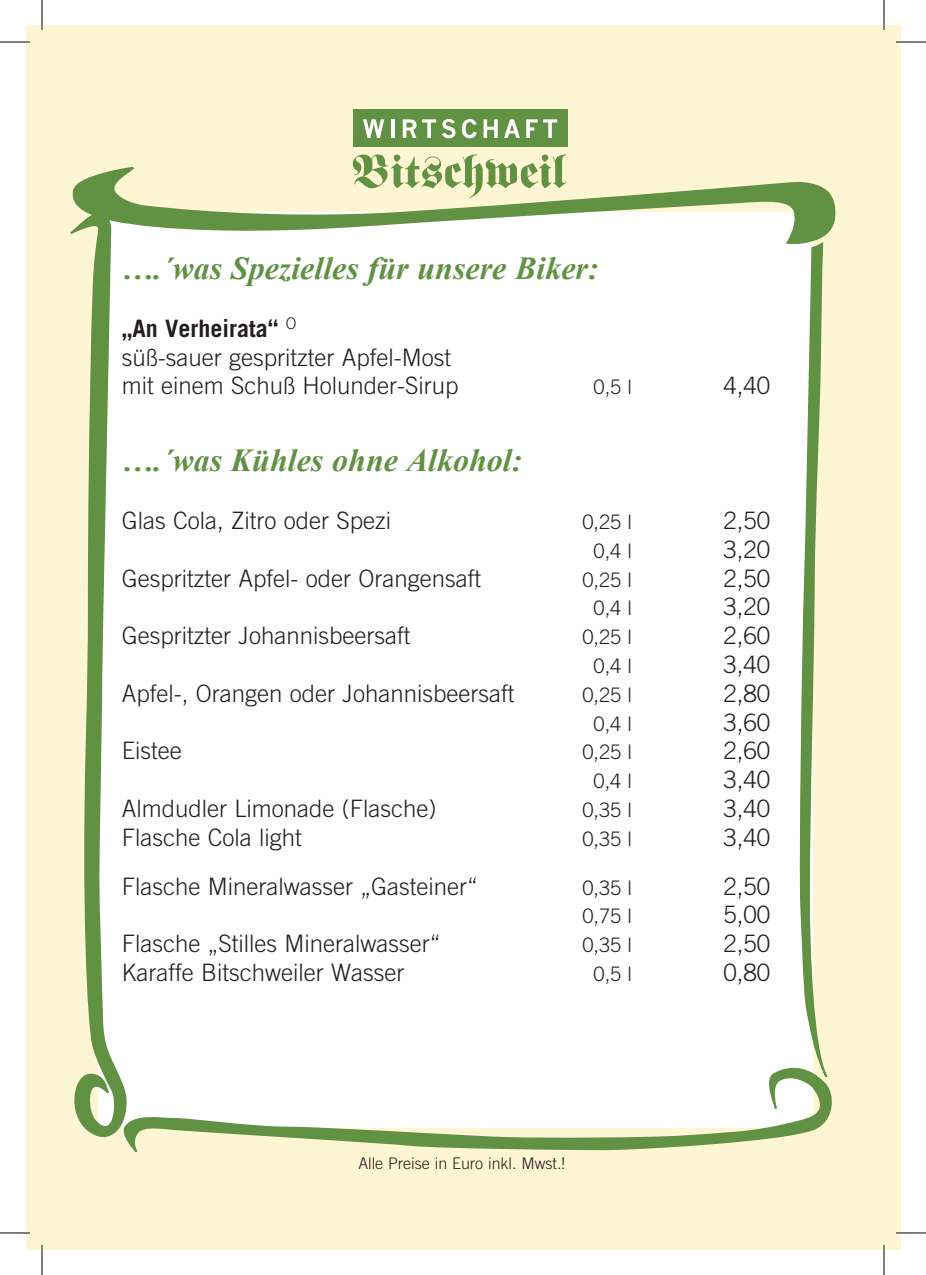
<style>
.page{position:relative;width:926px;height:1275px;background:#fff}
.page>*{position:absolute;margin:0;border:0;box-sizing:border-box;transform-origin:0 0}
.t1{font:italic 700 32px "Times New Roman";color:#619143}
.t2{font:300 24px/28.8px "Trade Gothic";color:#231f20}
.t3{font:300 20px "Trade Gothic";color:#231f20}
.t4{font:300 16px "Trade Gothic";color:#231f20}
.s1{font-weight:700}
</style>
<div class="page">
<div style="left:868px;top:25px;width:33px;height:1225px;background:#fef5d2"></div>
<div style="left:26px;top:25px;width:872px;height:1225px;background:#fef5d2"></div>
<div style="left:99px;top:212px;width:714px;height:915px;background:#fff"></div>
<svg style="left:353px;top:154px;width:213px;height:13px"></svg>
<div style="left:353px;top:109px;width:214px;height:38px;background:#619143"></div>
<svg style="left:363px;top:119px;width:21px;height:19px"></svg>
<hr style="left:391px;top:119px;width:3px;height:19px;background:#fff">
<svg style="left:403px;top:119px;width:33px;height:19px"></svg>
<svg style="left:442px;top:119px;width:13px;height:19px"></svg>
<svg style="left:462px;top:119px;width:15px;height:19px"></svg>
<svg style="left:483px;top:119px;width:15px;height:19px"></svg>
<svg style="left:504px;top:119px;width:16px;height:19px"></svg>
<svg style="left:526px;top:119px;width:31px;height:19px"></svg>
<svg style="left:72px;top:167px;width:763px;height:77px"></svg>
<svg style="left:70px;top:206px;width:57px;height:932px"></svg>
<svg style="left:799px;top:241px;width:30px;height:824px"></svg>
<svg style="left:117px;top:1065px;width:715px;height:87px"></svg>
<hr style="left:0;top:41px;width:30px;height:2px;background:#fff">
<hr style="left:896px;top:41px;width:30px;height:2px;background:#fff">
<hr style="left:0;top:1231px;width:30px;height:3px;background:#fff">
<hr style="left:896px;top:1231px;width:30px;height:3px;background:#fff">
<hr style="left:41px;top:0;width:2px;height:30px;background:#fff">
<hr style="left:41px;top:1245px;width:2px;height:30px;background:#fff">
<hr style="left:883px;top:0;width:2px;height:30px;background:#fff">
<hr style="left:883px;top:1245px;width:2px;height:30px;background:#fff">
<hr style="left:0;top:42px;width:30px;height:1px;background:#000">
<hr style="left:896px;top:42px;width:30px;height:1px;background:#000">
<hr style="left:0;top:1232px;width:30px;height:1px;background:#000">
<hr style="left:896px;top:1232px;width:30px;height:1px;background:#000">
<hr style="left:42px;top:0;width:1px;height:30px;background:#000">
<hr style="left:42px;top:1245px;width:1px;height:30px;background:#000">
<hr style="left:884px;top:0;width:1px;height:30px;background:#000">
<hr style="left:884px;top:1245px;width:1px;height:30px;background:#000">
<h1 class="t1" style="left:122px;top:246px;width:478px">….´was Spezielles für unsere Biker:</h1>
<p class="t2" style="left:122px;top:313px;width:338px"><span class="s1">„An Verheirata“</span> <sup>O<br></sup>süß-sauer gespritzter Apfel-Most mit einem Schuß Holunder-Sirup</p>
<p class="t3" style="left:594px;top:375px;width:40px">0,5 l</p>
<p class="t2" style="left:723px;top:371px;width:48px">4,40</p>
<h1 class="t1" style="left:122px;top:438px;width:402px">….´was Kühles ohne Alkohol:</h1>
<p class="t2" style="left:122px;top:505px;width:271px">Glas Cola, Zitro oder Spezi</p>
<p class="t3" style="left:582px;top:510px;width:51px">0,25 l</p>
<p class="t2" style="left:723px;top:505px;width:48px">2,50</p>
<p class="t3" style="left:594px;top:539px;width:40px">0,4 l</p>
<p class="t2" style="left:723px;top:534px;width:48px">3,20</p>
<p class="t2" style="left:122px;top:563px;width:361px">Gespritzter Apfel- oder Orangensaft</p>
<p class="t3" style="left:582px;top:567px;width:51px">0,25 l</p>
<p class="t2" style="left:723px;top:563px;width:48px">2,50</p>
<p class="t3" style="left:594px;top:596px;width:40px">0,4 l</p>
<p class="t2" style="left:723px;top:592px;width:48px">3,20</p>
<p class="t2" style="left:122px;top:621px;width:290px">Gespritzter Johannisbeersaft</p>
<p class="t3" style="left:582px;top:625px;width:51px">0,25 l</p>
<p class="t2" style="left:723px;top:621px;width:48px">2,60</p>
<p class="t3" style="left:594px;top:654px;width:40px">0,4 l</p>
<p class="t2" style="left:723px;top:649px;width:48px">3,40</p>
<p class="t2" style="left:122px;top:678px;width:394px">Apfel-, Orangen oder Johannisbeersaft</p>
<p class="t3" style="left:582px;top:683px;width:51px">0,25 l</p>
<p class="t2" style="left:723px;top:678px;width:48px">2,80</p>
<p class="t3" style="left:594px;top:711px;width:40px">0,4 l</p>
<p class="t2" style="left:723px;top:707px;width:48px">3,60</p>
<p class="t2" style="left:122px;top:736px;width:61px">Eistee</p>
<p class="t3" style="left:582px;top:740px;width:51px">0,25 l</p>
<p class="t2" style="left:723px;top:736px;width:48px">2,60</p>
<p class="t3" style="left:594px;top:769px;width:40px">0,4 l</p>
<p class="t2" style="left:723px;top:765px;width:48px">3,40</p>
<p class="t2" style="left:122px;top:793px;width:316px">Almdudler Limonade (Flasche)</p>
<p class="t3" style="left:582px;top:798px;width:51px">0,35 l</p>
<p class="t2" style="left:723px;top:793px;width:48px">3,40</p>
<p class="t2" style="left:122px;top:822px;width:182px">Flasche Cola light</p>
<p class="t3" style="left:582px;top:827px;width:51px">0,35 l</p>
<p class="t2" style="left:723px;top:822px;width:48px">3,40</p>
<p class="t2" style="left:122px;top:871px;width:357px">Flasche Mineralwasser „Gasteiner“</p>
<p class="t3" style="left:582px;top:875px;width:51px">0,35 l</p>
<p class="t2" style="left:723px;top:871px;width:48px">2,50</p>
<p class="t3" style="left:582px;top:904px;width:51px">0,75 l</p>
<p class="t2" style="left:723px;top:900px;width:48px">5,00</p>
<p class="t2" style="left:122px;top:929px;width:320px">Flasche „Stilles Mineralwasser“</p>
<p class="t3" style="left:582px;top:933px;width:51px">0,35 l</p>
<p class="t2" style="left:723px;top:929px;width:48px">2,50</p>
<p class="t2" style="left:122px;top:957px;width:284px">Karaffe Bitschweiler Wasser</p>
<p class="t3" style="left:594px;top:962px;width:40px">0,5 l</p>
<p class="t2" style="left:723px;top:957px;width:48px">0,80</p>
<p class="t4" style="left:358px;top:1154px;width:208px">Alle Preise in Euro inkl. Mwst.!</p>
</div>
